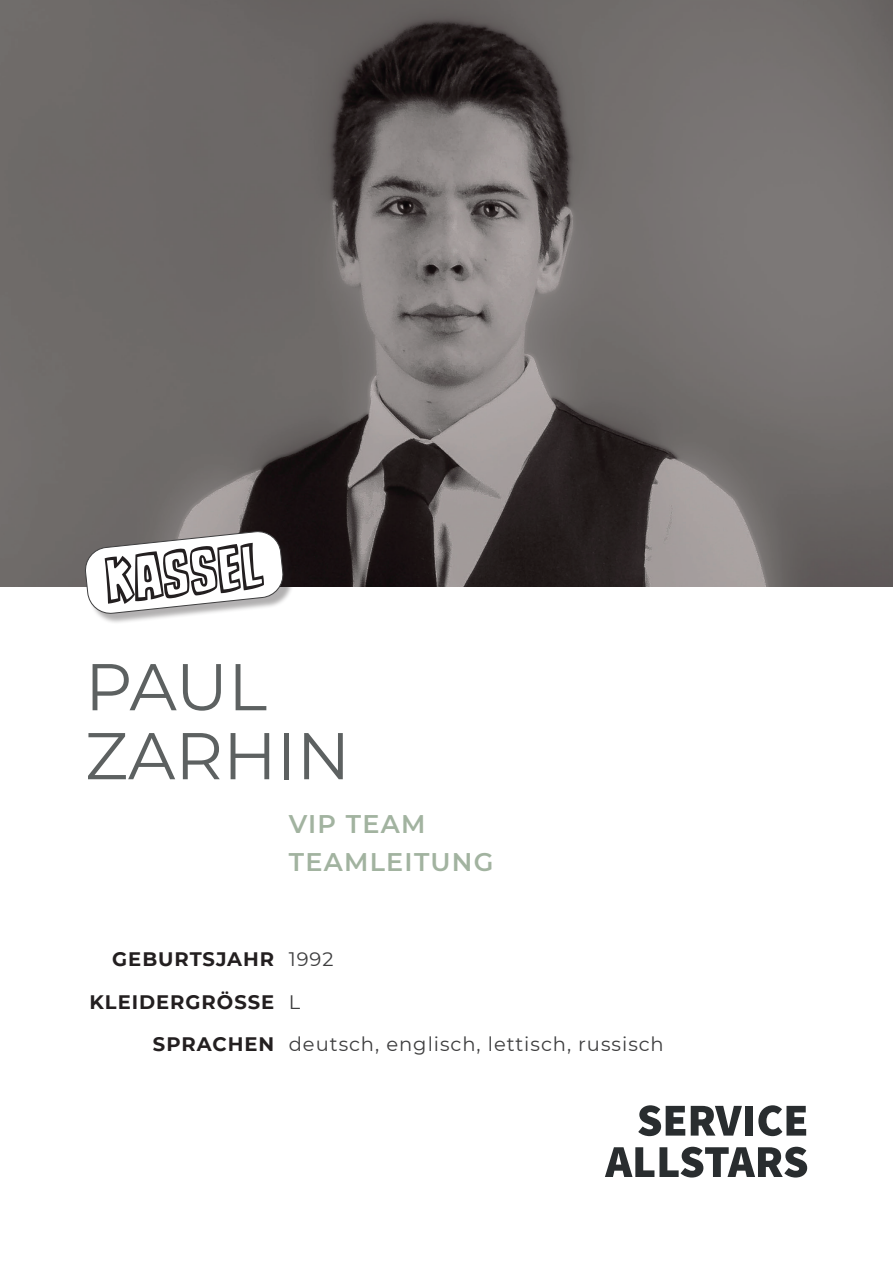
<style>
.page{position:relative;width:893px;height:1263px;background:#fff}
.page>*{position:absolute;margin:0;border:0;box-sizing:border-box;transform-origin:0 0}
.t1{font:67.35px "CC Dynamic Duo Open Variable";color:#231f20}
.t2{font:66px/69px "Montserrat";color:#5d6161}
.t3{font:600 25.5px/38.2px "Montserrat";letter-spacing:.05em;color:#a2b3a0}
.t4{font:19.5px/42.5px "Montserrat";letter-spacing:.05em;color:#3e3e3f}
.t5{font:700 19.5px/42.5px "Montserrat";letter-spacing:.05em;color:#231f20;text-align:right}
</style>
<div class="page">
<img style="left:0;top:0;width:893px;height:587px">
<svg style="left:638px;top:1105px;width:47px;height:31px"></svg>
<svg style="left:691px;top:1106px;width:51px;height:29px"></svg>
<div style="left:745px;top:1106px;width:8px;height:29px;background:#292d2f"></div>
<svg style="left:758px;top:1105px;width:48px;height:31px"></svg>
<svg style="left:605px;top:1147px;width:202px;height:30px"></svg>
<div style="left:87px;top:533px;width:207px;height:92px;background:#231f20;opacity:.35"></div>
<svg style="left:84px;top:530px;width:200px;height:84px"></svg>
<h1 class="t1" style="left:101px;top:539px;width:160px;rotate:-6deg">KASSEL</h1>
<h2 class="t2" style="left:85px;top:650px;width:267px">PAUL<br>ZARHIN</h2>
<h3 class="t3" style="left:289px;top:803px;width:206px">VIP TEAM<br>TEAMLEITUNG</h3>
<p class="t5" style="left:90px;top:937px;width:186px">GEBURTSJAHR<br>KLEIDERGRÖSSE<br>SPRACHEN</p>
<p class="t4" style="left:289px;top:937px;width:377px">1992<br>L<br>deutsch, englisch, lettisch, russisch</p>
</div>
